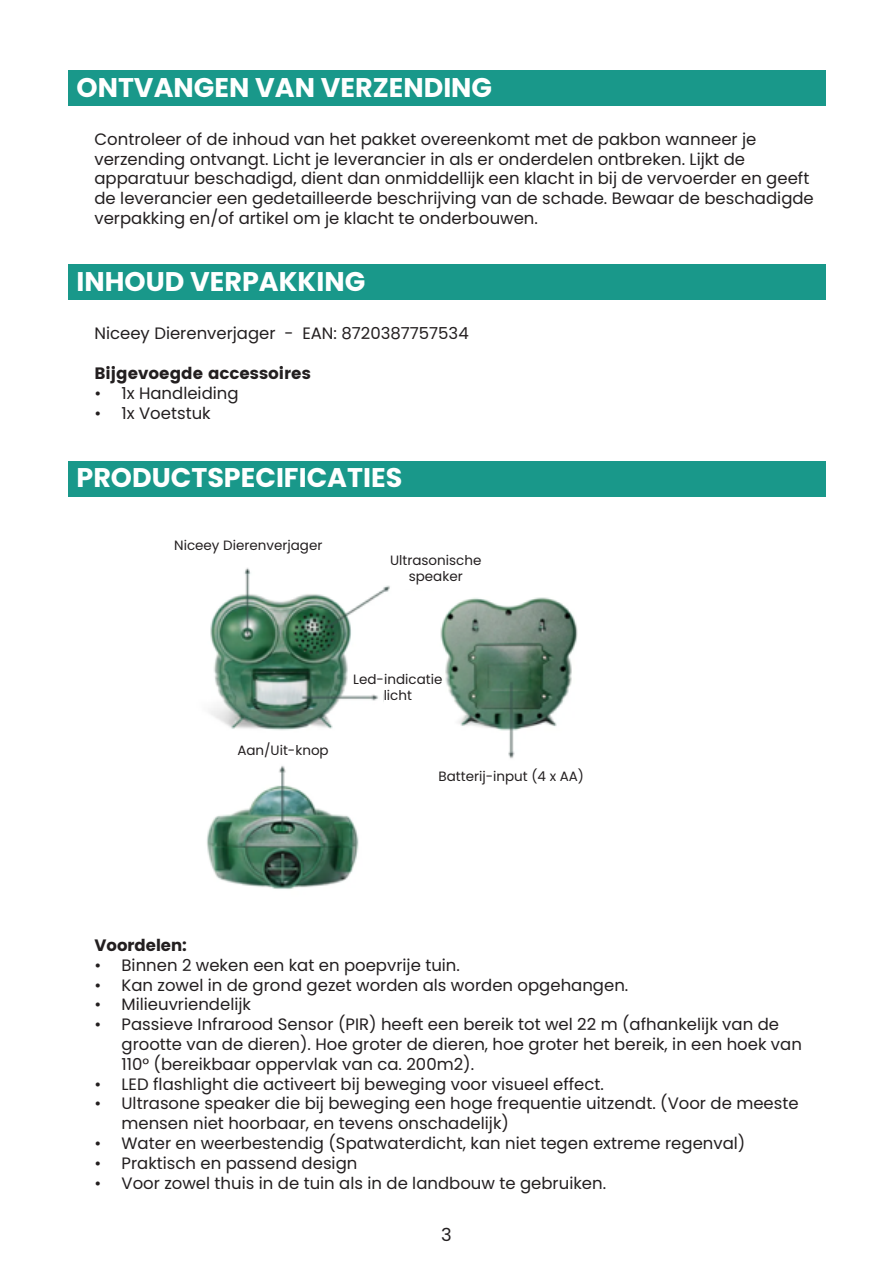
<style>
.page{position:relative;width:893px;height:1263px;background:#fff}
.page>*{position:absolute;margin:0;border:0;box-sizing:border-box;transform-origin:0 0}
.t1{font:700 27px "Poppins";color:#fff}
.t2{font:18px "Poppins";color:#231f20}
.body{font:16.5px/19.8px "Poppins";color:#231f20}
.body-2{font:16.5px "Poppins";color:#231f20}
.body-3{font:700 16.5px "Poppins";color:#231f20}
.body-4{font:13.5px "Poppins";color:#231f20}
</style>
<div class="page">
<div style="left:68px;top:70px;width:757px;height:36px;background:#19988a"></div>
<div style="left:68px;top:265px;width:757px;height:35px;background:#19988a"></div>
<div style="left:68px;top:461px;width:757px;height:35px;background:#19988a"></div>
<img style="left:207px;top:567px;width:371px;height:322px">
<div style="left:397px;top:558px;width:74px;height:31px;background:#fff"></div>
<div style="left:485px;top:761px;width:74px;height:31px;background:#fff"></div>
<div style="left:384px;top:688px;width:58px;height:18px;background:#fff"></div>
<div style="left:257px;top:744px;width:58px;height:18px;background:#fff"></div>
<p class="t1" style="left:76px;top:72px;width:417px">ONTVANGEN VAN VERZENDING</p>
<p class="body" style="left:94px;top:129px;width:721px">Controleer of de inhoud van het pakket overeenkomt met de pakbon wanneer je verzending ontvangt. Licht je leverancier in als er onderdelen ontbreken. Lijkt de apparatuur beschadigd, dient dan onmiddellijk een klacht in bij de vervoerder en geeft de leverancier een gedetailleerde beschrijving van de schade. Bewaar de beschadigde verpakking en/of artikel om je klacht te onderbouwen.</p>
<p class="t1" style="left:76px;top:266px;width:290px">INHOUD VERPAKKING</p>
<p class="body" style="left:94px;top:324px;width:376px">Niceey Dierenverjager - EAN: 8720387757534</p>
<p class="body-2" style="left:94px;top:364px;width:218px">Bijgevoegde accessoires</p>
<p class="body" style="left:94px;top:383px;width:146px">• 1x Handleiding</p>
<p class="body" style="left:94px;top:403px;width:118px">• 1x Voetstuk</p>
<p class="t1" style="left:76px;top:462px;width:327px">PRODUCTSPECIFICATIES</p>
<p class="body-4" style="left:174px;top:538px;width:150px">Niceey Dierenverjager</p>
<p class="body-4" style="left:390px;top:553px;width:93px">Ultrasonische</p>
<p class="body-4" style="left:409px;top:569px;width:56px">speaker</p>
<p class="body-4" style="left:237px;top:742px;width:93px">Aan/Uit-knop</p>
<p class="body-4" style="left:353px;top:671px;width:91px">Led-indicatie</p>
<p class="body-4" style="left:384px;top:687px;width:30px">licht</p>
<p class="body-4" style="left:438px;top:769px;width:147px">Batterij-input (4 x AA)</p>
<p class="body-3" style="left:94px;top:935px;width:94px">Voordelen:</p>
<p class="body" style="left:94px;top:955px;width:367px">• Binnen 2 weken een kat en poepvrije tuin.</p>
<p class="body" style="left:94px;top:975px;width:535px">• Kan zowel in de grond gezet worden als worden opgehangen.</p>
<p class="body" style="left:94px;top:995px;width:158px">• Milieuvriendelijk</p>
<p class="body" style="left:122px;top:1014px;width:682px;text-indent:-27px">• Passieve Infrarood Sensor (PIR) heeft een bereik tot wel 22 m (afhankelijk van de grootte van de dieren). Hoe groter de dieren, hoe groter het bereik, in een hoek van<br>110° (bereikbaar oppervlak van ca. 200m2).</p>
<p class="body" style="left:94px;top:1074px;width:511px">• LED flashlight die activeert bij beweging voor visueel effect.</p>
<p class="body" style="left:122px;top:1094px;width:679px;text-indent:-27px">• Ultrasone speaker die bij beweging een hoge frequentie uitzendt. (Voor de meeste mensen niet hoorbaar, en tevens onschadelijk)</p>
<p class="body" style="left:94px;top:1133px;width:652px">• Water en weerbestendig (Spatwaterdicht, kan niet tegen extreme regenval)</p>
<p class="body" style="left:94px;top:1153px;width:264px">• Praktisch en passend design</p>
<p class="body" style="left:94px;top:1173px;width:513px">• Voor zowel thuis in de tuin als in de landbouw te gebruiken.</p>
<p class="t2" style="left:441px;top:1224px;width:12px">3</p>
</div>
